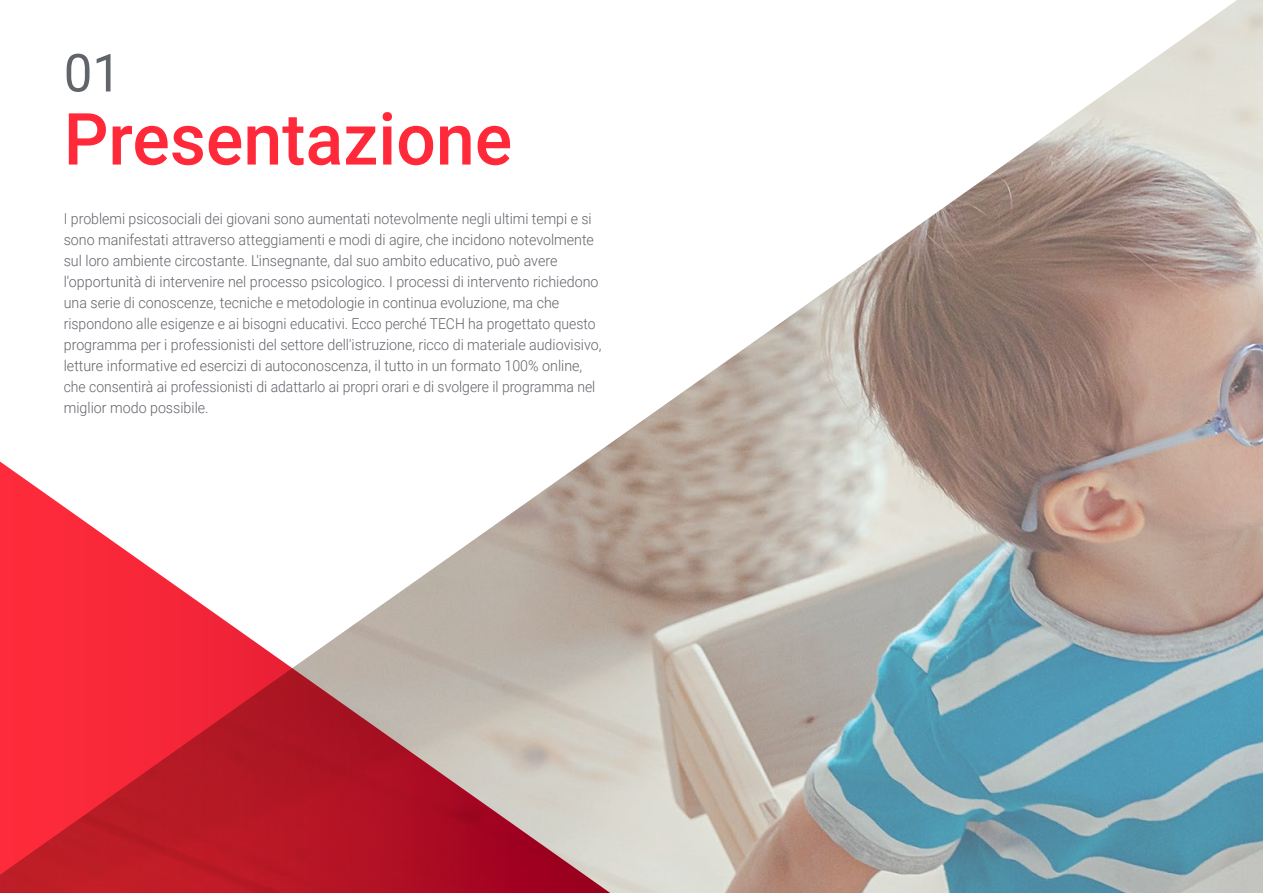
<style>
.page{position:relative;width:1263px;height:893px;background:#fff}
.page>*{position:absolute;margin:0;border:0;box-sizing:border-box;transform-origin:0 0}
.t1{font:500 72px "Roboto";color:#ff293a}
.t2{font:52.5px "Roboto";color:#61646a}
.t3{font:300 15px/21px "Roboto";color:#61646a;scale:.94 1}
</style>
<div class="page">
<img style="left:607px;top:0;width:656px;height:893px">
<svg style="left:0;top:446px;width:640px;height:447px"></svg>
<h2 class="t2" style="left:64px;top:36px;width:59px">01</h2>
<h1 class="t1" style="left:64px;top:89px;width:450px">Presentazione</h1>
<p class="t3" style="left:64px;top:207px;width:574px">I problemi psicosociali dei giovani sono aumentati notevolmente negli ultimi tempi e si sono manifestati attraverso atteggiamenti e modi di agire, che incidono notevolmente sul loro ambiente circostante. L'insegnante, dal suo ambito educativo, può avere l'opportunità di intervenire nel processo psicologico. I processi di intervento richiedono una serie di conoscenze, tecniche e metodologie in continua evoluzione, ma che rispondono alle esigenze e ai bisogni educativi. Ecco perché TECH ha progettato questo programma per i professionisti del settore dell'istruzione, ricco di materiale audiovisivo, letture informative ed esercizi di autoconoscenza, il tutto in un formato 100% online, che consentirà ai professionisti di adattarlo ai propri orari e di svolgere il programma nel miglior modo possibile.</p>
</div>
